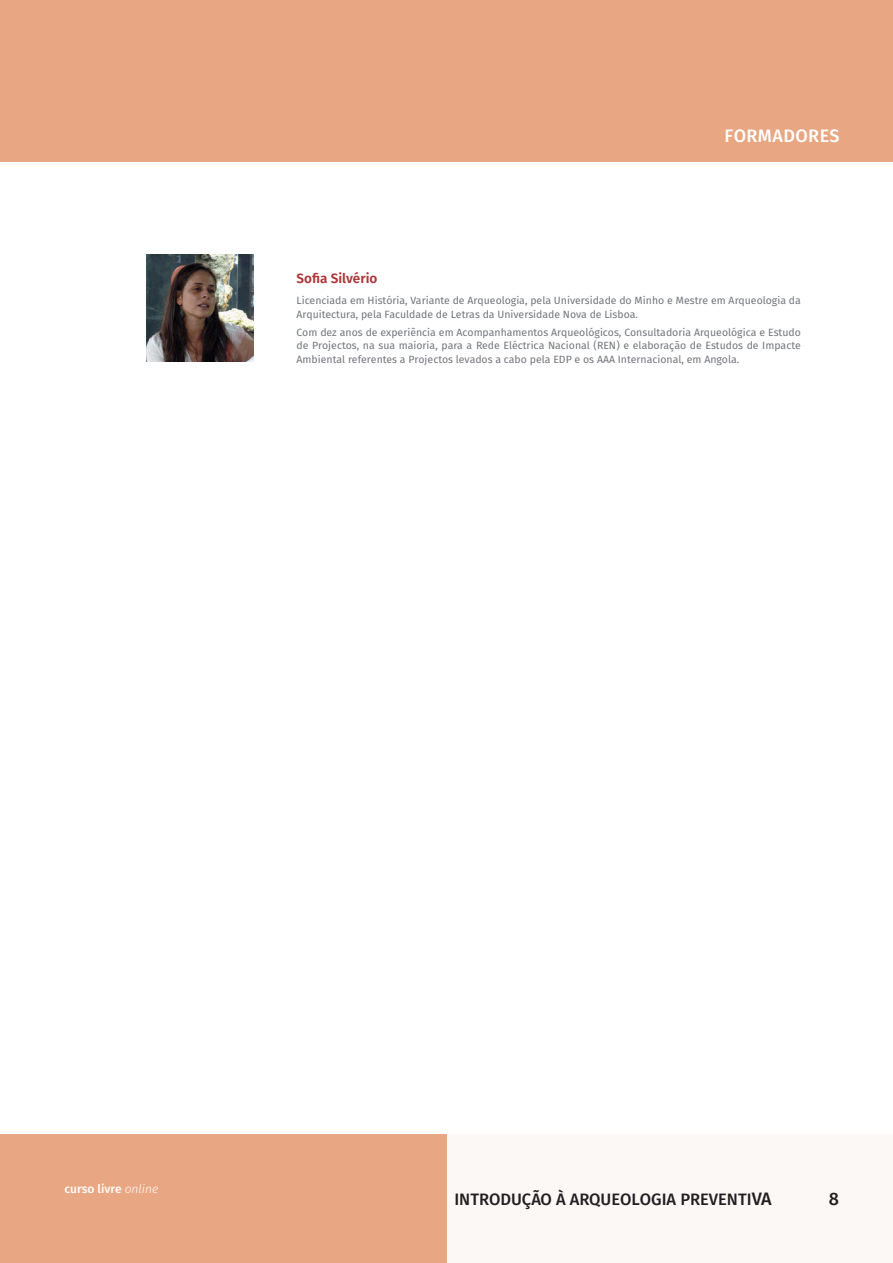
<style>
.page{position:relative;width:893px;height:1263px;background:#fff}
.page>*{position:absolute;margin:0;border:0;box-sizing:border-box;transform-origin:0 0}
.Section_Header_-_Align_Right{font:500 18px "Fira Sans";letter-spacing:.02em;color:#fff}
.t1{font:500 18px "Fira Sans";color:#231f20}
.t2{font:500 16.5px "Fira Sans";color:#231f20}
.títulos_formadores{font:600 13.5px "Fira Sans";color:#ae3538}
.t3{font:500 12px "Fira Sans";color:#fff}
.formadores-Bio{font:10.5px/13.5px "Fira Sans";color:#72757b}
.s1{font-weight:300;font-style:italic}
.s2{font-size:18px}
</style>
<div class="page">
<div style="left:446px;top:1134px;width:447px;height:129px;background:#fbf8f6"></div>
<div style="left:0;top:0;width:893px;height:162px;background:#e8a782"></div>
<div style="left:0;top:1134px;width:446px;height:129px;background:#e8a782"></div>
<img style="left:146px;top:255px;width:107px;height:106px">
<p class="Section_Header_-_Align_Right" style="left:725px;top:123px;width:116px">FORMADORES</p>
<p class="títulos_formadores" style="left:296px;top:269px;width:82px">Sofia Silvério</p>
<p class="formadores-Bio" style="left:296px;top:294px;width:506px">Licenciada em História, Variante de Arqueologia, pela Universidade do Minho e Mestre em Arqueologia da<br>Arquitectura, pela Faculdade de Letras da Universidade Nova de Lisboa.</p>
<p class="formadores-Bio" style="left:296px;top:326px;width:506px;text-align:justify">Com dez anos de experiência em Acompanhamentos Arqueológicos, Consultadoria Arqueológica e Estudo de Projectos, na sua maioria, para a Rede Eléctrica Nacional (REN) e elaboração de Estudos de Impacte Ambiental referentes a Projectos levados a cabo pela EDP e os AAA Internacional, em Angola.</p>
<p class="t3" style="left:64px;top:1180px;width:95px">curso livre <span class="s1">online</span></p>
<h2 class="t2" style="left:454px;top:1187px;width:319px">INTRODUÇÃO À ARQUEOLOGIA PREVENTI<span class="s2">VA</span></h2>
<h1 class="t1" style="left:829px;top:1186px;width:12px">8</h1>
</div>
